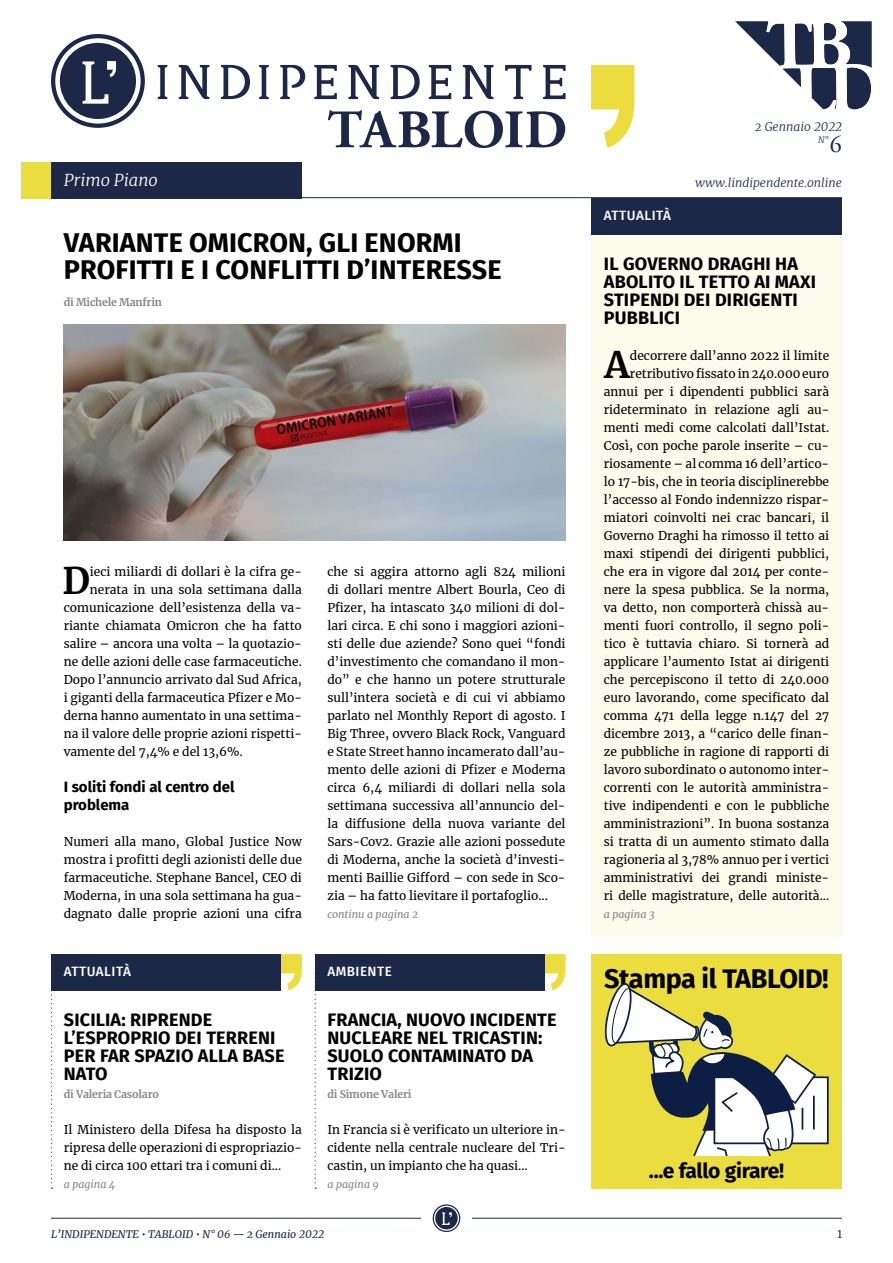
<style>
.page{position:relative;width:893px;height:1263px;background:#fff}
.page>*{position:absolute;margin:0;border:0;box-sizing:border-box;transform-origin:0 0}
.t1{font:700 54px "Adobe Garamond Pro";color:#1d2849}
.t2{font:700 36.3px "Merriweather";color:#000}
.t3{font:700 27px/27px "Fira Sans";letter-spacing:.005em;color:#000}
.t4{font:700 27px "Fira Sans";letter-spacing:-.015em;color:#000}
.t5{font:24px "Adobe Garamond Pro";color:#1d2849}
.t6{font:700 21px "Fira Sans";letter-spacing:-.02em;color:#000}
.t7{font:700 18px/18px "Fira Sans";letter-spacing:.01em;color:#000}
.t8{font:italic 300 16.5px "Merriweather";color:#fff}
.t9{font:700 15px/18px "Fira Sans";color:#000}
.t10{font:500 13.5px "Fira Sans";letter-spacing:.035em;color:#fff}
.t11{font:12px/18px "Merriweather";color:#000;text-align:justify}
.t12{font:italic 300 12px "Merriweather";color:#1d2849}
.t13{font:700 10.5px "Merriweather";letter-spacing:-.015em;color:#878787}
.t14{font:italic 10.5px "Merriweather";color:#1d2849}
.t15{font:italic 10.5px "Merriweather";color:#878787}
.t16{font:10.5px "Merriweather";color:#1d2849}
.t17{font:italic 300 9px "Merriweather";color:#1d2849}
</style>
<div class="page">
<svg style="left:429px;top:65px;width:22px;height:34px"></svg>
<svg style="left:543px;top:65px;width:23px;height:34px"></svg>
<svg style="left:158px;top:65px;width:9px;height:34px"></svg>
<svg style="left:259px;top:65px;width:10px;height:34px"></svg>
<svg style="left:280px;top:65px;width:57px;height:34px"></svg>
<svg style="left:505px;top:65px;width:26px;height:34px"></svg>
<svg style="left:221px;top:65px;width:29px;height:34px"></svg>
<svg style="left:391px;top:65px;width:29px;height:34px"></svg>
<svg style="left:463px;top:65px;width:30px;height:34px"></svg>
<svg style="left:51px;top:34px;width:94px;height:94px"></svg>
<svg style="left:348px;top:65px;width:31px;height:34px"></svg>
<svg style="left:179px;top:65px;width:30px;height:34px"></svg>
<div style="left:21px;top:162px;width:30px;height:36px;background:#ebdd3e"></div>
<div style="left:51px;top:162px;width:251px;height:36px;background:#1d2849"></div>
<hr style="left:51px;top:197px;width:791px;height:1px;background:#1d2849">
<hr style="left:51px;top:1218px;width:370px;height:1px;background:#1d2849">
<hr style="left:472px;top:1218px;width:370px;height:1px;background:#1d2849">
<svg style="left:433px;top:1204px;width:27px;height:28px"></svg>
<svg style="left:591px;top:65px;width:43px;height:83px"></svg>
<svg style="left:735px;top:21px;width:137px;height:89px"></svg>
<div style="left:591px;top:198px;width:251px;height:738px;background:#fdfbec"></div>
<svg style="left:51px;top:990px;width:2px;height:199px"></svg>
<svg style="left:315px;top:990px;width:1px;height:199px"></svg>
<svg style="left:281px;top:954px;width:21px;height:36px"></svg>
<svg style="left:545px;top:954px;width:21px;height:36px"></svg>
<div style="left:51px;top:954px;width:230px;height:36px;background:#1d2849"></div>
<div style="left:315px;top:954px;width:230px;height:36px;background:#1d2849"></div>
<div style="left:591px;top:198px;width:251px;height:36px;background:#1d2849"></div>
<img style="left:64px;top:324px;width:501px;height:216px">
<div style="left:591px;top:954px;width:251px;height:234px;background:#ebdd3e"></div>
<div style="left:714px;top:1077px;width:114px;height:66px;background:#fff"></div>
<div style="left:713px;top:1076px;width:116px;height:68px;border:2px solid #0c1e44"></div>
<svg style="left:604px;top:983px;width:216px;height:172px"></svg>
<h1 class="t1" style="left:327px;top:99px;width:241px">TABLOID</h1>
<p class="t12" style="left:755px;top:119px;width:89px">2 Gennaio 2022</p>
<p class="t17" style="left:818px;top:134px;width:12px">N°</p>
<h3 class="t5" style="left:830px;top:130px;width:13px">6</h3>
<h3 class="t8" style="left:64px;top:168px;width:96px">Primo Piano</h3>
<p class="t12" style="left:695px;top:174px;width:148px">www.lindipendente.online</p>
<h3 class="t3" style="left:64px;top:227px;width:439px">VARIANTE OMICRON, GLI ENORMI<br>PROFITTI E I CONFLITTI D’INTERESSE</h3>
<p class="t13" style="left:64px;top:295px;width:100px">di Michele Manfrin</p>
<h2 class="t2" style="left:62px;top:556px;width:29px">D</h2>
<p class="t11" style="left:90px;top:562px;width:213px">ieci miliardi di dollari è la cifra ge-</p>
<p class="t11" style="left:90px;top:580px;width:213px">nerata in una sola settimana dalla</p>
<p class="t11" style="left:64px;top:598px;width:240px">comunicazione dell’esistenza della va-</p>
<p class="t11" style="left:64px;top:616px;width:240px">riante chiamata Omicron che ha fatto</p>
<p class="t11" style="left:64px;top:634px;width:240px">salire – ancora una volta – la quotazio-</p>
<p class="t11" style="left:64px;top:652px;width:240px">ne delle azioni delle case farmaceutiche.</p>
<p class="t11" style="left:64px;top:670px;width:240px">Dopo l’annuncio arrivato dal Sud Africa,</p>
<p class="t11" style="left:64px;top:688px;width:240px">i giganti della farmaceutica Pfizer e Mo-</p>
<p class="t11" style="left:64px;top:706px;width:240px">derna hanno aumentato in una settima-</p>
<p class="t11" style="left:64px;top:724px;width:240px">na il valore delle proprie azioni rispetti-</p>
<p class="t11" style="left:64px;top:742px;width:180px">vamente del 7,4% e del 13,6%.</p>
<p class="t9" style="left:64px;top:777px;width:172px">I soliti fondi al centro del problema</p>
<p class="t11" style="left:64px;top:832px;width:240px">Numeri alla mano, Global Justice Now mostra i profitti degli azionisti delle due farmaceutiche. Stephane Bancel, CEO di Moderna, in una sola settimana ha gua&shy;dagnato dalle proprie azioni una cifra</p>
<p class="t11" style="left:327px;top:562px;width:240px">che si aggira attorno agli 824 milioni di dollari mentre Albert Bourla, Ceo di Pfizer, ha intascato 340 milioni di dol&shy;lari circa. E chi sono i maggiori azioni&shy;sti delle due aziende? Sono quei “fondi d’investimento che comandano il mon&shy;do” e che hanno un potere strutturale sull’intera società e di cui vi abbiamo parlato nel Monthly Report di agosto. I Big Three, ovvero Black Rock, Vanguard e State Street hanno incamerato dall’au&shy;mento delle azioni di Pfizer e Moderna circa 6,4 miliardi di dollari nella sola settimana successiva all’annuncio del&shy;la diffusione della nuova variante del Sars-Cov2. Grazie alle azioni possedute di Moderna, anche la società d’investi&shy;menti Baillie Gifford – con sede in Sco&shy;zia – ha fatto lievitare il portafoglio...</p>
<p class="t15" style="left:327px;top:907px;width:93px">continu a pagina 2</p>
<p class="t10" style="left:64px;top:961px;width:69px">ATTUALITÀ</p>
<p class="t10" style="left:327px;top:961px;width:66px">AMBIENTE</p>
<h3 class="t7" style="left:64px;top:1009px;width:222px">SICILIA: RIPRENDE<br>L’ESPROPRIO DEI TERRENI<br>PER FAR SPAZIO ALLA BASE<br>NATO</h3>
<p class="t13" style="left:64px;top:1087px;width:97px">di Valeria Casolaro</p>
<p class="t11" style="left:64px;top:1120px;width:240px">Il Ministero della Difesa ha disposto la ripresa delle operazioni di espropriazio&shy;ne di circa 100 ettari tra i comuni di...</p>
<p class="t15" style="left:64px;top:1177px;width:53px">a pagina 4</p>
<h3 class="t7" style="left:327px;top:1009px;width:231px">FRANCIA, NUOVO INCIDENTE<br>NUCLEARE NEL TRICASTIN:<br>SUOLO CONTAMINATO DA<br>TRIZIO</h3>
<p class="t13" style="left:327px;top:1087px;width:86px">di Simone Valeri</p>
<p class="t11" style="left:327px;top:1120px;width:240px">In Francia si è verificato un ulteriore in&shy;cidente nella centrale nucleare del Tri&shy;castin, un impianto che ha quasi...</p>
<p class="t15" style="left:327px;top:1177px;width:53px">a pagina 9</p>
<p class="t10" style="left:604px;top:205px;width:69px">ATTUALITÀ</p>
<h3 class="t7" style="left:604px;top:253px;width:214px">IL GOVERNO DRAGHI HA<br>ABOLITO IL TETTO AI MAXI<br>STIPENDI DEI DIRIGENTI<br>PUBBLICI</h3>
<h2 class="t2" style="left:604px;top:340px;width:27px">A</h2>
<p class="t11" style="left:604px;top:346px;width:227px;text-align:right">decorrere dall’anno 2022 il limite retributivo fissato in 240.000 euro annui per i dipendenti pubblici sarà rideterminato in relazione agli au&shy;menti medi come calcolati dall’Istat.<br>Così, con poche parole inserite – cu&shy;riosamente – al comma 16 dell’artico&shy;lo 17-bis, che in teoria disciplinerebbe l’accesso al Fondo indennizzo rispar&shy;miatori coinvolti nei crac bancari, il Governo Draghi ha rimosso il tetto ai maxi stipendi dei dirigenti pubblici, che era in vigore dal 2014 per conte&shy;nere la spesa pubblica. Se la norma, va detto, non comporterà chissà au&shy;menti fuori controllo, il segno poli&shy;tico è tuttavia chiaro. Si tornerà ad applicare l’aumento Istat ai dirigenti che percepiscono il tetto di 240.000 euro lavorando, come specificato dal comma 471 della legge n.147 del 27 dicembre 2013, a “carico delle finan&shy;ze pubbliche in ragione di rapporti di lavoro subordinato o autonomo inter&shy;correnti con le autorità amministra&shy;tive indipendenti e con le pubbliche amministrazioni”. In buona sostanza si tratta di un aumento stimato dalla ragioneria al 3,78% annuo per i vertici amministrativi dei grandi ministe&shy;ri delle magistrature, delle autorità...</p>
<p class="t15" style="left:604px;top:907px;width:52px">a pagina 3</p>
<h3 class="t4" style="left:604px;top:956px;width:226px">Stampa il TABLOID!</h3>
<h3 class="t6" style="left:649px;top:1152px;width:137px">...e fallo girare!</h3>
<p class="t14" style="left:51px;top:1227px;width:275px">L’INDIPENDENTE • TABLOID • N° 06 — 2 Gennaio 2022</p>
<p class="t16" style="left:837px;top:1227px;width:6px">1</p>
</div>
